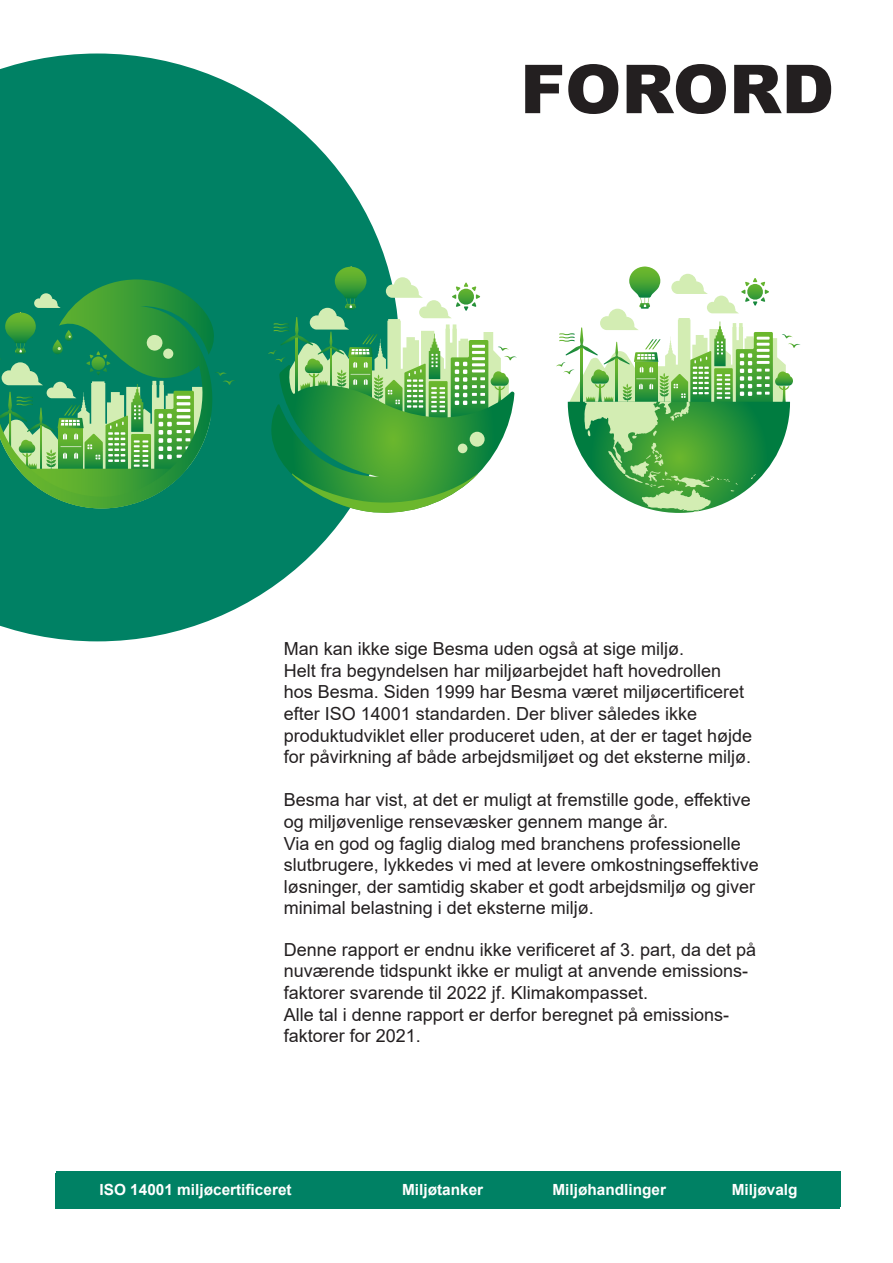
<style>
.page{position:relative;width:893px;height:1263px;background:#fff}
.page>*{position:absolute;margin:0;border:0;box-sizing:border-box;transform-origin:0 0}
.t1{font:900 67.5px "Arial";color:#231f20}
.t2{font:18px/21.6px "Arial";color:#231f20}
.t3{font:700 15.3px "Arial";color:#fff}
</style>
<div class="page">
<svg style="left:0;top:54px;width:388px;height:587px;fill:#008164"></svg>
<svg style="left:556px;top:267px;width:245px;height:246px"></svg>
<svg style="left:0;top:293px;width:236px;height:215px"></svg>
<div style="left:163px;top:348px;width:11px;height:11px;background:#d3edb3;border-radius:50%"></div>
<svg style="left:261px;top:267px;width:256px;height:250px"></svg>
<div style="left:55px;top:1173px;width:785px;height:36px;background:#008164"></div>
<div style="left:56px;top:1172px;width:785px;height:35px;background:#008164"></div>
<h1 class="t1" style="left:520px;top:40px;width:315px">FORORD</h1>
<p class="t2" style="left:284px;top:638px;width:470px">Man kan ikke sige Besma uden også at sige miljø.<br>Helt fra begyndelsen har miljøarbejdet haft hovedrollen hos Besma. Siden 1999 har Besma været miljøcertificeret efter ISO 14001 standarden. Der bliver således ikke produktudviklet eller produceret uden, at der er taget højde for påvirkning af både arbejdsmiljøet og det eksterne miljø.</p>
<p class="t2" style="left:284px;top:789px;width:476px">Besma har vist, at det er muligt at fremstille gode, effektive og miljøvenlige rensevæsker gennem mange år.<br>Via en god og faglig dialog med branchens professionelle slutbrugere, lykkedes vi med at levere omkostningseffektive løsninger, der samtidig skaber et godt arbejdsmiljø og giver minimal belastning i det eksterne miljø.</p>
<p class="t2" style="left:284px;top:939px;width:474px">Denne rapport er endnu ikke verificeret af 3. part, da det på nuværende tidspunkt ikke er muligt at anvende emissions&shy;faktorer svarende til 2022 jf. Klimakompasset.<br>Alle tal i denne rapport er derfor beregnet på emissions&shy;faktorer for 2021.</p>
<p class="t3" style="left:100px;top:1179px;width:194px">ISO 14001 miljøcertificeret</p>
<p class="t3" style="left:401px;top:1181px;width:83px">Miljøtanker</p>
<p class="t3" style="left:402px;top:1179px;width:83px">Miljøtanker</p>
<p class="t3" style="left:551px;top:1181px;width:115px">Miljøhandlinger</p>
<p class="t3" style="left:552px;top:1179px;width:115px">Miljøhandlinger</p>
<p class="t3" style="left:731px;top:1181px;width:67px">Miljøvalg</p>
<p class="t3" style="left:732px;top:1179px;width:67px">Miljøvalg</p>
<p class="t3" style="left:99px;top:1181px;width:194px">ISO 14001 miljøcertificeret</p>
</div>
